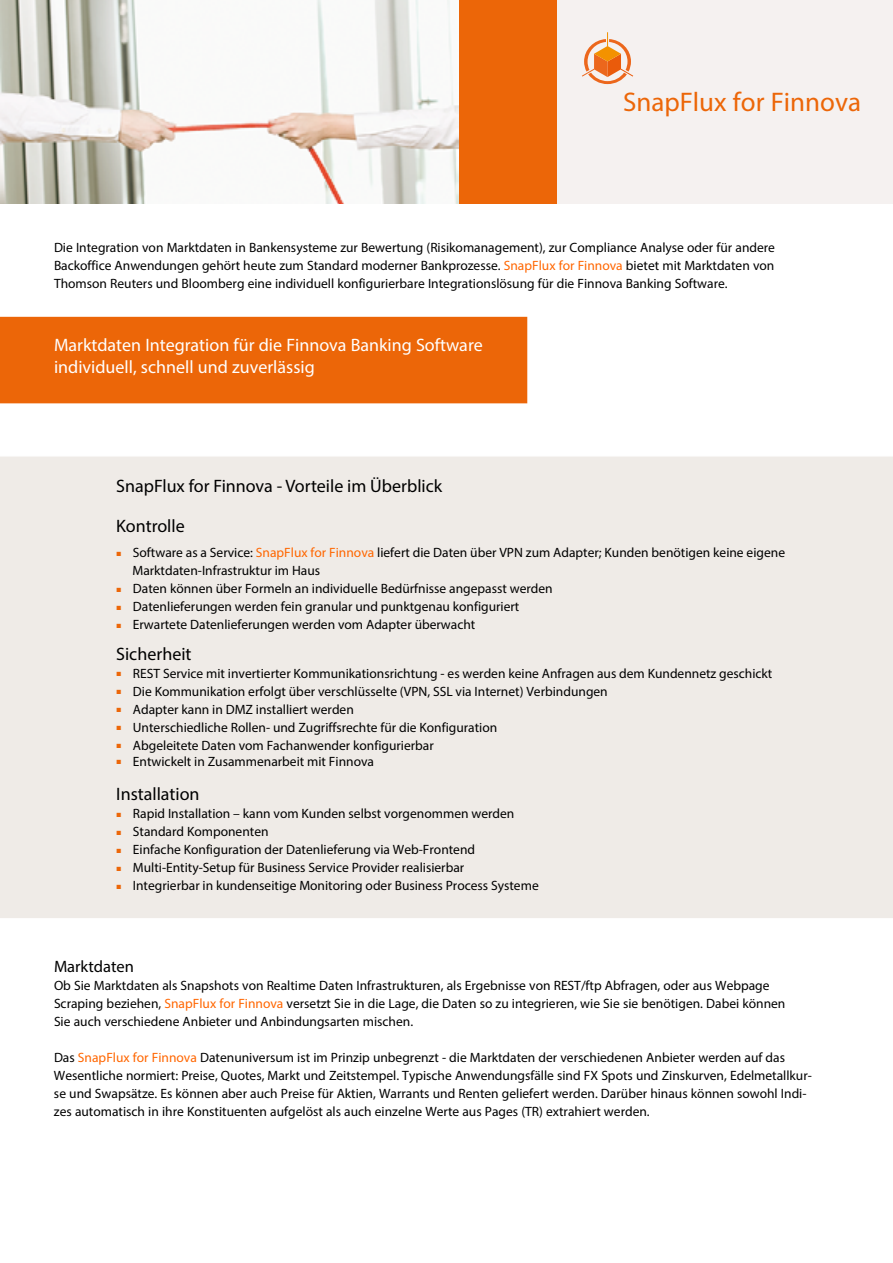
<style>
.page{position:relative;width:893px;height:1263px;background:#fff}
.page>*{position:absolute;margin:0;border:0;box-sizing:border-box;transform-origin:0 0}
.t1{font:27px "Myriad Pro";color:#ec6608}
.t2{font:18px/21.6px "Myriad Pro";color:#fff}
.t3{font:18px/39.6px "Myriad Pro";color:#000}
.t4{font:16.5px "Myriad Pro";color:#000}
.t5{font:13.5px/18px "Myriad Pro";color:#000}
.s1{color:#f60}
.s2{font-family:"Arial";font-size:9px;color:#ec6608}
</style>
<div class="page">
<div style="left:0;top:317px;width:527px;height:86px;background:#ec6608"></div>
<div style="left:0;top:456px;width:893px;height:462px;background:#efebe7"></div>
<div style="left:25px;top:0;width:868px;height:204px;background:#f5f1f0"></div>
<div style="left:459px;top:0;width:98px;height:204px;background:#ec6608"></div>
<img style="left:0;top:0;width:458px;height:204px">
<svg style="left:582px;top:32px;width:52px;height:52px"></svg>
<h1 class="t1" style="left:623px;top:85px;width:239px">SnapFlux for Finnova</h1>
<p class="t5" style="left:54px;top:238px;width:722px;text-align:justify">Die Integration von Marktdaten in Bankensysteme zur Bewertung (Risikomanagement), zur Compliance Analyse oder für andere Backoffice Anwendungen gehört heute zum Standard moderner Bankprozesse. <span class="s1">SnapFlux for Finnova</span> bietet mit Marktdaten von Thomson Reuters und Bloomberg eine individuell konfigurierbare Integrationslösung für die Finnova Banking Software.</p>
<h2 class="t2" style="left:54px;top:334px;width:430px">Marktdaten Integration für die Finnova Banking Software individuell, schnell und zuverlässig</h2>
<h2 class="t3" style="left:116px;top:466px;width:328px">SnapFlux for Finnova - Vorteile im Überblick<br>Kontrolle</h2>
<p class="t5" style="left:132px;top:543px;width:654px;text-indent:-16px"><span class="s2">■</span> Software as a Service: <span class="s1">SnapFlux for Finnova</span> liefert die Daten über VPN zum Adapter; Kunden benötigen keine eigene<br>Marktdaten-Infrastruktur im Haus</p>
<p class="t5" style="left:116px;top:579px;width:438px"><span class="s2">■</span> Daten können über Formeln an individuelle Bedürfnisse angepasst werden</p>
<p class="t5" style="left:116px;top:597px;width:405px"><span class="s2">■</span> Datenlieferungen werden fein granular und punktgenau konfiguriert</p>
<p class="t5" style="left:116px;top:615px;width:361px"><span class="s2">■</span> Erwartete Datenlieferungen werden vom Adapter überwacht</p>
<h2 class="t3" style="left:116px;top:633px;width:77px">Sicherheit</h2>
<p class="t5" style="left:116px;top:664px;width:658px"><span class="s2">■</span> REST Service mit invertierter Kommunikationsrichtung - es werden keine Anfragen aus dem Kundennetz geschickt</p>
<p class="t5" style="left:116px;top:682px;width:493px"><span class="s2">■</span> Die Kommunikation erfolgt über verschlüsselte (VPN, SSL via Internet) Verbindungen</p>
<p class="t5" style="left:116px;top:700px;width:239px"><span class="s2">■</span> Adapter kann in DMZ installiert werden</p>
<p class="t5" style="left:116px;top:718px;width:383px"><span class="s2">■</span> Unterschiedliche Rollen- und Zugriffsrechte für die Konfiguration</p>
<p class="t5" style="left:116px;top:736px;width:319px"><span class="s2">■</span> Abgeleitete Daten vom Fachanwender konfigurierbar</p>
<p class="t5" style="left:116px;top:752px;width:259px"><span class="s2">■</span> Entwickelt in Zusammenarbeit mit Finnova</p>
<h2 class="t3" style="left:116px;top:774px;width:85px">Installation</h2>
<p class="t5" style="left:116px;top:804px;width:400px"><span class="s2">■</span> Rapid Installation – kann vom Kunden selbst vorgenommen werden</p>
<p class="t5" style="left:116px;top:822px;width:154px"><span class="s2">■</span> Standard Komponenten</p>
<p class="t5" style="left:116px;top:840px;width:360px"><span class="s2">■</span> Einfache Konfiguration der Datenlieferung via Web-Frontend</p>
<p class="t5" style="left:116px;top:858px;width:350px"><span class="s2">■</span> Multi-Entity-Setup für Business Service Provider realisierbar</p>
<p class="t5" style="left:116px;top:876px;width:424px"><span class="s2">■</span> Integrierbar in kundenseitige Monitoring oder Business Process Systeme</p>
<p class="t4" style="left:54px;top:956px;width:81px">Marktdaten</p>
<p class="t5" style="left:54px;top:976px;width:733px">Ob Sie Marktdaten als Snapshots von Realtime Daten Infrastrukturen, als Ergebnisse von REST/ftp Abfragen, oder aus Webpage<br>Scraping beziehen, <span class="s1">SnapFlux for Finnova</span> versetzt Sie in die Lage, die Daten so zu integrieren, wie Sie sie benötigen. Dabei können<br>Sie auch verschiedene Anbieter und Anbindungsarten mischen.</p>
<p class="t5" style="left:54px;top:1048px;width:759px">Das <span class="s1">SnapFlux for Finnova</span> Datenuniversum ist im Prinzip unbegrenzt - die Marktdaten der verschiedenen Anbieter werden auf das Wesentliche normiert: Preise, Quotes, Markt und Zeitstempel. Typische Anwendungsfälle sind FX Spots und Zinskurven, Edelmetallkur&shy;se und Swapsätze. Es können aber auch Preise für Aktien, Warrants und Renten geliefert werden. Darüber hinaus können sowohl Indi&shy;zes automatisch in ihre Konstituenten aufgelöst als auch einzelne Werte aus Pages (TR) extrahiert werden.</p>
</div>
